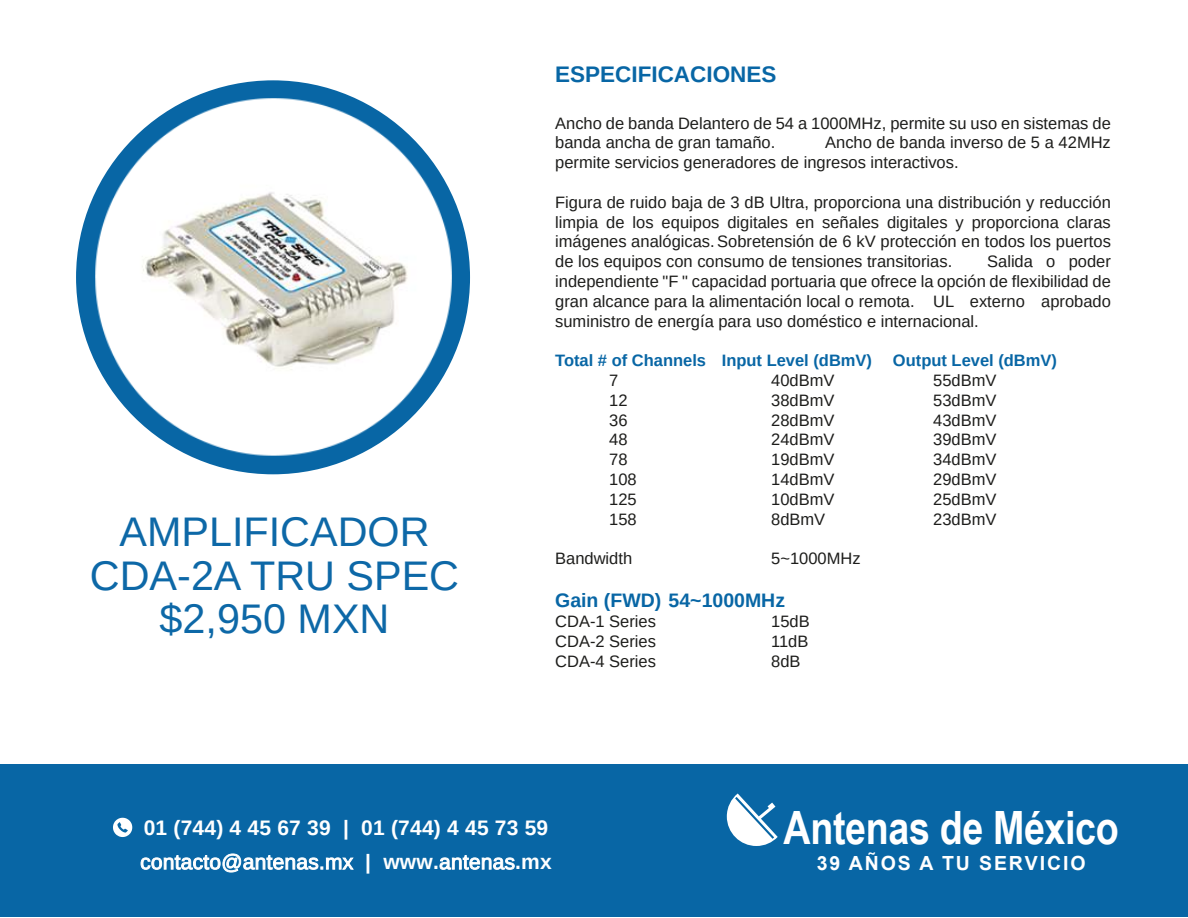
<style>
.page{position:relative;width:1188px;height:918px;background:#fff}
.page>*{position:absolute;margin:0;border:0;box-sizing:border-box;transform-origin:0 0}
.t1{font:700 45.9px "Arial Narrow";letter-spacing:-.01em;color:#fff}
.t2{font:41.4px/43.5px "Arimo";color:#0d68a7;text-align:center}
.t3{font:700 22.5px "Arimo";color:#0866a5}
.t4{font:700 21px/33.8px "Arimo";letter-spacing:.01em;color:#fff}
.t5{font:700 19.5px "Arimo";color:#0866a5}
.t6{font:700 19.5px "Arial";letter-spacing:.095em;color:#fff}
.t7{font:16.5px/19.8px "Arimo";color:#1d1d1b}
.t8{font:700 16.5px "Arimo";color:#0866a5}
.s1{font-weight:400}
</style>
<div class="page">
<div style="left:76px;top:80px;width:394px;height:394px;background:#0866a5;border-radius:50%"></div>
<img style="left:76px;top:97px;width:394px;height:361px">
<div style="left:0;top:764px;width:1188px;height:153px;background:#0866a5"></div>
<svg style="left:727px;top:794px;width:51px;height:52px"></svg>
<svg style="left:113px;top:818px;width:19px;height:19px"></svg>
<h2 class="t2" style="left:90px;top:510px;width:371px">AMPLIFICADOR<br>CDA-2A TRU SPEC $2,950 MXN</h2>
<h3 class="t3" style="left:555px;top:59px;width:223px">ESPECIFICACIONES</h3>
<p class="t7" style="left:555px;top:113px;width:557px">Ancho de banda Delantero de 54 a 1000MHz, permite su uso en sistemas de banda ancha de gran tamaño.</p>
<p class="t7" style="left:555px;top:133px;width:557px;text-indent:270px">Ancho de banda inverso de 5 a 42MHz permite servicios generadores de ingresos interactivos.</p>
<p class="t7" style="left:555px;top:192px;width:557px;text-align:justify">Figura de ruido baja de 3 dB Ultra, proporciona una distribución y reducción limpia de los equipos digitales en señales digitales y proporciona claras imágenes analógicas. Sobretensión de 6 kV protección en todos los puertos de los equipos con consumo de tensiones transitorias.</p>
<p class="t7" style="left:555px;top:252px;width:557px;text-align:justify;text-indent:432px">Salida o poder independiente "F " capacidad portuaria que ofrece la opción de flexibilidad de gran alcance para la alimentación local o remota. UL externo aprobado suministro de energía para uso doméstico e internacional.</p>
<p class="t8" style="left:555px;top:349px;width:318px">Total # of Channels Input Level (dBmV)</p>
<p class="t8" style="left:893px;top:349px;width:166px">Output Level (dBmV)</p>
<p class="t7" style="left:609px;top:371px;width:11px">7</p>
<p class="t7" style="left:771px;top:371px;width:65px">40dBmV</p>
<p class="t7" style="left:933px;top:371px;width:65px">55dBmV</p>
<p class="t7" style="left:609px;top:390px;width:20px">12</p>
<p class="t7" style="left:771px;top:390px;width:65px">38dBmV</p>
<p class="t7" style="left:933px;top:390px;width:65px">53dBmV</p>
<p class="t7" style="left:609px;top:410px;width:20px">36</p>
<p class="t7" style="left:771px;top:410px;width:65px">28dBmV</p>
<p class="t7" style="left:933px;top:410px;width:65px">43dBmV</p>
<p class="t7" style="left:609px;top:430px;width:20px">48</p>
<p class="t7" style="left:771px;top:430px;width:65px">24dBmV</p>
<p class="t7" style="left:933px;top:430px;width:65px">39dBmV</p>
<p class="t7" style="left:609px;top:450px;width:20px">78</p>
<p class="t7" style="left:771px;top:450px;width:65px">19dBmV</p>
<p class="t7" style="left:933px;top:450px;width:65px">34dBmV</p>
<p class="t7" style="left:609px;top:470px;width:29px">108</p>
<p class="t7" style="left:771px;top:470px;width:65px">14dBmV</p>
<p class="t7" style="left:933px;top:470px;width:65px">29dBmV</p>
<p class="t7" style="left:609px;top:489px;width:29px">125</p>
<p class="t7" style="left:771px;top:489px;width:65px">10dBmV</p>
<p class="t7" style="left:933px;top:489px;width:65px">25dBmV</p>
<p class="t7" style="left:609px;top:509px;width:29px">158</p>
<p class="t7" style="left:771px;top:509px;width:56px">8dBmV</p>
<p class="t7" style="left:933px;top:509px;width:65px">23dBmV</p>
<p class="t7" style="left:555px;top:549px;width:79px">Bandwidth</p>
<p class="t7" style="left:771px;top:549px;width:91px">5~1000MHz</p>
<p class="t5" style="left:555px;top:587px;width:231px">Gain (FWD) 54~1000MHz</p>
<p class="t7" style="left:555px;top:612px;width:102px">CDA-1 Series</p>
<p class="t7" style="left:771px;top:612px;width:40px">15dB</p>
<p class="t7" style="left:555px;top:632px;width:102px">CDA-2 Series</p>
<p class="t7" style="left:771px;top:632px;width:39px">11dB</p>
<p class="t7" style="left:555px;top:651px;width:102px">CDA-4 Series</p>
<p class="t7" style="left:771px;top:651px;width:31px">8dB</p>
<p class="t4" style="left:140px;top:812px;width:413px">01 (744) 4 45 67 39 | 01 (744) 4 45 73 59 <span class="s1">contacto@antenas.mx</span> | www.<span class="s1">antenas</span>.mx</p>
<h1 class="t1" style="left:784px;top:793px;width:337px">Antenas de México</h1>
<p class="t6" style="left:817px;top:850px;width:270px">39 AÑOS A TU SERVICIO</p>
</div>
